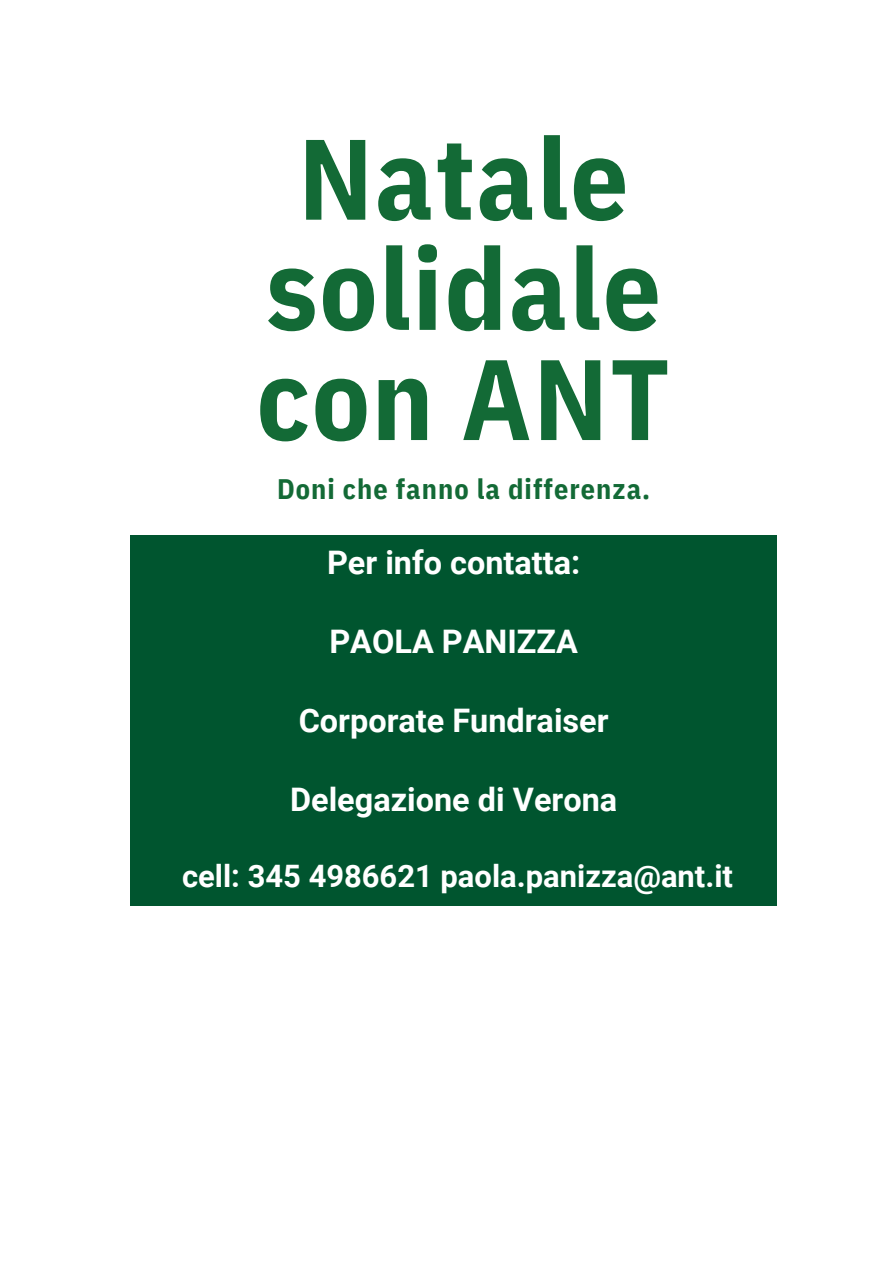
<style>
.page{position:relative;width:894px;height:1264px;background:#fff}
.page>*{position:absolute;margin:0;border:0;box-sizing:border-box;transform-origin:0 0}
.t1{font:700 114.15px/110.1px "IBM Plex Sans Cond";letter-spacing:.015em;color:#136a36;text-align:center}
.t2{font:700 32.4px "Roboto";color:#fff}
.t3{font:700 30.9px "Roboto";color:#fff}
.t4{font:700 28.2px "IBM Plex Sans Cond";letter-spacing:.035em;color:#136a36}
</style>
<div class="page">
<div style="left:131px;top:535px;width:645px;height:371px;background:#00552f"></div>
<h1 class="t1" style="left:256px;top:122px;width:415px">Natale solidale con ANT</h1>
<h1 class="t4" style="left:277px;top:470px;width:374px">Doni che fanno la differenza.</h1>
<h1 class="t2" style="left:327px;top:544px;width:255px">Per info contatta:</h1>
<h1 class="t2" style="left:329px;top:623px;width:250px">PAOLA PANIZZA</h1>
<h1 class="t2" style="left:299px;top:702px;width:311px">Corporate Fundraiser</h1>
<h1 class="t2" style="left:290px;top:780px;width:328px">Delegazione di Verona</h1>
<h1 class="t3" style="left:182px;top:858px;width:552px">cell: 345 4986621 paola.panizza@ant.it</h1>
</div>
